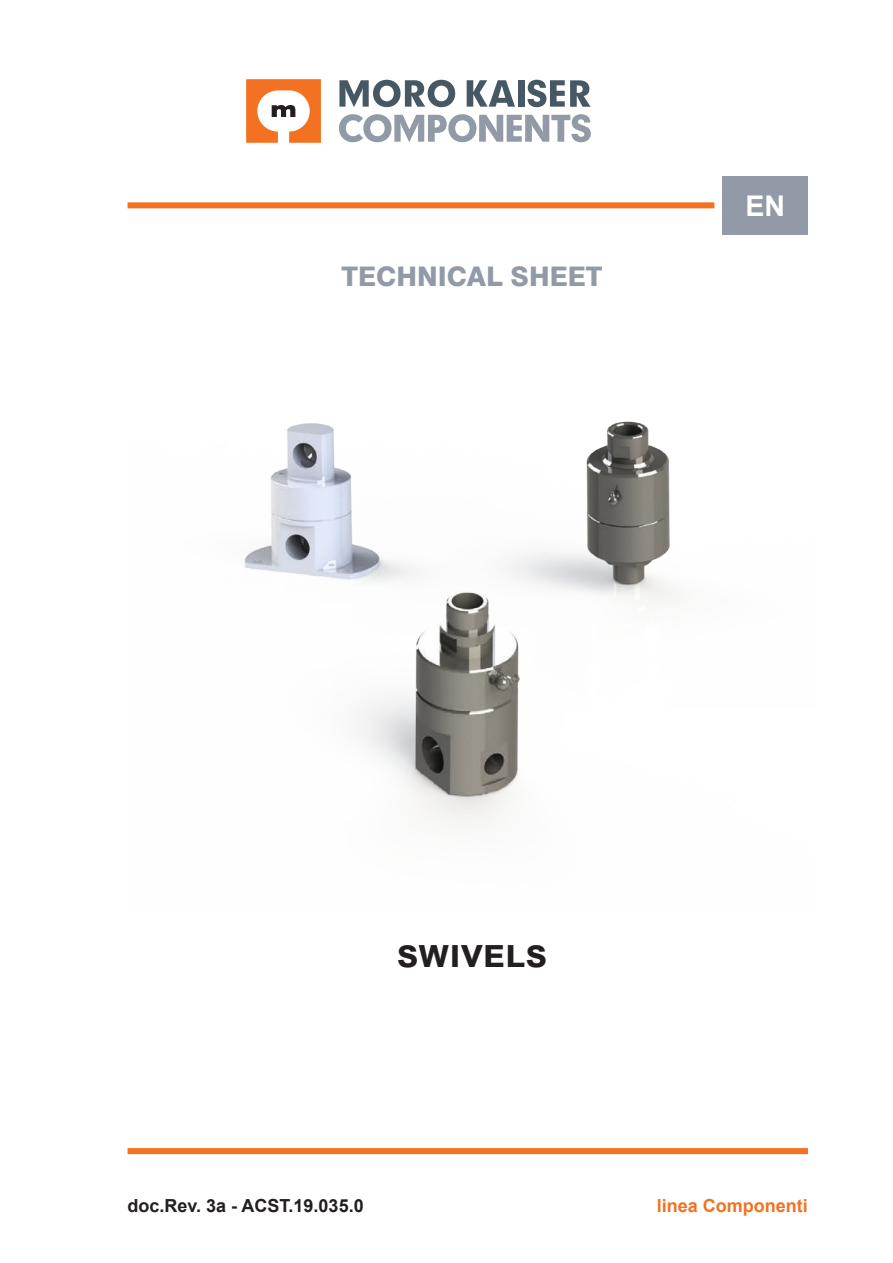
<style>
.page{position:relative;width:893px;height:1263px;background:#fff}
.page>*{position:absolute;margin:0;border:0;box-sizing:border-box;transform-origin:0 0}
.Testo{font:700 39px "Arial";color:#231f20}
.Casella_LINGUA{font:700 28.5px "Arial";color:#fff}
.Linea_Prodotto{font:800 27px "Swiss 721 BT";color:#919aa6}
.Copertina_Doc_Rev{font:700 18px "Arial";color:#231f20}
.Copertina_Doc_Rev-2{font:700 18px "Arial";color:#f37121}
</style>
<div class="page">
<div style="left:723px;top:176px;width:85px;height:59px;background:#919aa6"></div>
<img style="left:361px;top:709px;width:157px;height:115px">
<img style="left:244px;top:421px;width:432px;height:288px">
<div style="left:128px;top:1148px;width:680px;height:6px;background:#f37121"></div>
<div style="left:128px;top:202px;width:586px;height:6px;background:#f37121"></div>
<svg style="left:467px;top:80px;width:48px;height:27px"></svg>
<div style="left:518px;top:80px;width:6px;height:27px;background:#475865"></div>
<svg style="left:527px;top:80px;width:63px;height:27px"></svg>
<svg style="left:339px;top:114px;width:252px;height:28px"></svg>
<svg style="left:339px;top:80px;width:116px;height:27px"></svg>
<svg style="left:246px;top:79px;width:75px;height:64px"></svg>
<p class="Linea_Prodotto" style="left:342px;top:260px;width:262px">TECHNICAL SHEET</p>
<p class="Casella_LINGUA" style="left:746px;top:186px;width:41px">EN</p>
<p class="Testo" style="left:397px;top:925px;width:152px">swivels</p>
<p class="Copertina_Doc_Rev" style="left:128px;top:1193px;width:238px">doc.Rev. 3a - ACST.19.035.0</p>
<p class="Copertina_Doc_Rev-2" style="left:657px;top:1193px;width:153px">linea Componenti</p>
</div>
